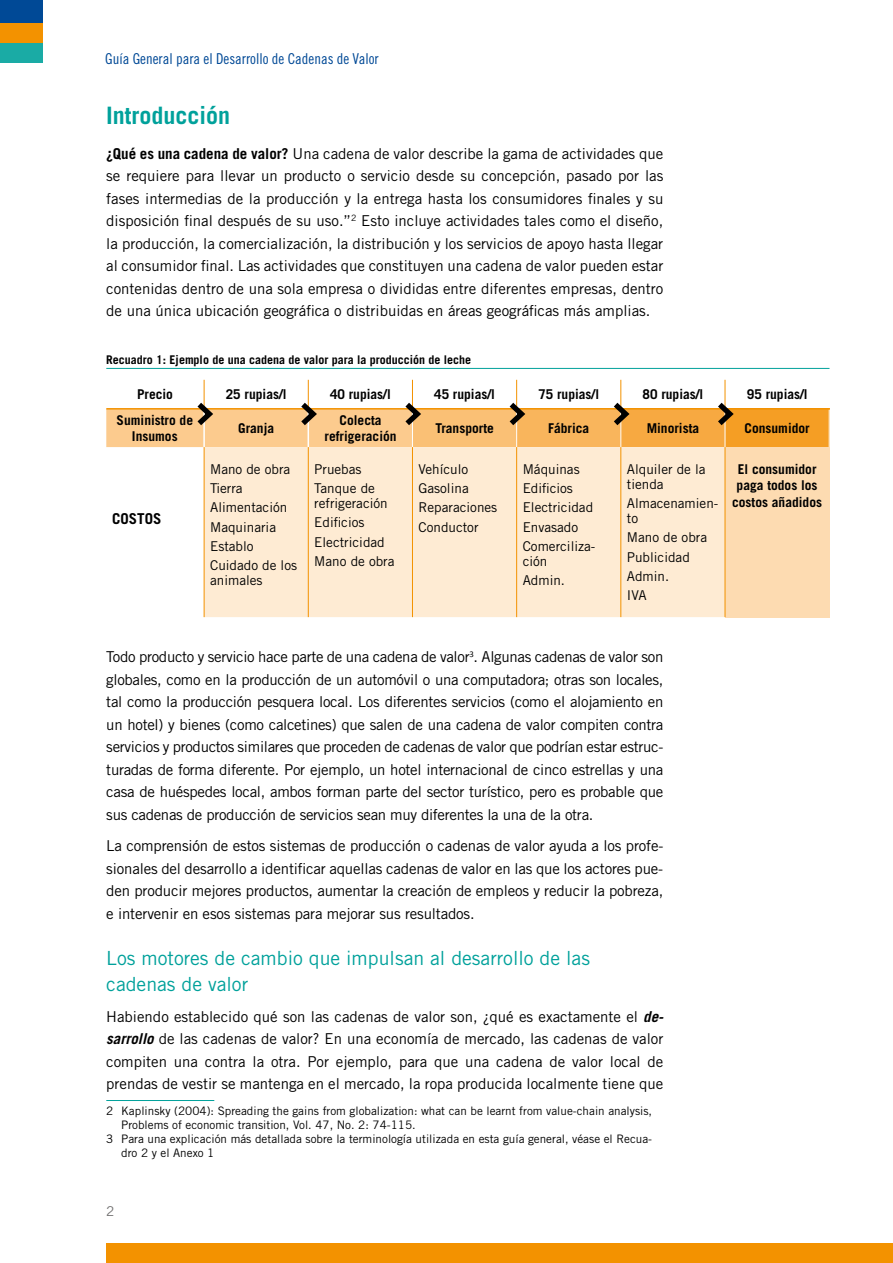
<style>
.page{position:relative;width:893px;height:1263px;background:#fff}
.page>*{position:absolute;margin:0;border:0;box-sizing:border-box;transform-origin:0 0}
.t1{font:700 24px "Trade Gothic LT Std";color:#00a19b}
.t2{font:19.5px/25.5px "Trade Gothic LT Std";color:#00a19b}
.t3{font:15px/22.5px "Trade Gothic LT Std";letter-spacing:-.005em;color:#000;text-align:justify}
.t4{font:15px "Trade Gothic LT Std Cn 18";color:#004996}
.t5{font:700 15px "Trade Gothic LT Std";color:#000}
.t6{font:13.5px/19.2px "Trade Gothic LT Std";color:#000}
.t7{font:700 13.5px/16.2px "Trade Gothic LT Std";color:#000;text-align:center}
.t8{font:13.5px "Trade Gothic LT Std";color:#706f6f}
.t9{font:700 12px "Trade Gothic LT Std";color:#000}
.t10{font:11.7px "Trade Gothic LT Std";color:#000}
.s1{font-weight:700}
.s2{font-weight:700;font-style:italic}
</style>
<div class="page">
<div style="left:0;top:43px;width:43px;height:20px;background:#1aaba5"></div>
<div style="left:0;top:23px;width:43px;height:20px;background:#f39200"></div>
<div style="left:0;top:0;width:43px;height:23px;background:#004996"></div>
<div style="left:106px;top:1243px;width:787px;height:20px;background:#f39200"></div>
<hr style="left:106px;top:1100px;width:108px;height:1px;background:#00a19b">
<hr style="left:106px;top:368px;width:723px;height:1px;background:#00a19b">
<div style="left:412px;top:409px;width:105px;height:38px;background:#fac075"></div>
<div style="left:517px;top:409px;width:104px;height:38px;background:#f9b55c"></div>
<div style="left:621px;top:409px;width:104px;height:38px;background:#f7a941"></div>
<div style="left:725px;top:409px;width:104px;height:38px;background:#f59e24"></div>
<div style="left:205px;top:447px;width:520px;height:170px;background:#feebd3"></div>
<div style="left:725px;top:447px;width:104px;height:170px;background:#fddbb1"></div>
<hr style="left:725px;top:410px;width:1px;height:37px;background:#fff">
<hr style="left:516px;top:410px;width:1px;height:37px;background:#fff">
<hr style="left:620px;top:410px;width:1px;height:37px;background:#fff">
<hr style="left:412px;top:408px;width:105px;height:2px;background:#f39200">
<hr style="left:517px;top:408px;width:104px;height:2px;background:#f39200">
<hr style="left:621px;top:408px;width:104px;height:2px;background:#f39200">
<hr style="left:725px;top:408px;width:105px;height:2px;background:#f39200">
<hr style="left:204px;top:447px;width:1px;height:170px;background:#f39200">
<hr style="left:308px;top:447px;width:1px;height:170px;background:#f39200">
<hr style="left:412px;top:447px;width:1px;height:170px;background:#f39200">
<hr style="left:516px;top:447px;width:1px;height:170px;background:#f39200">
<hr style="left:620px;top:447px;width:1px;height:170px;background:#f39200">
<hr style="left:725px;top:447px;width:1px;height:170px;background:#f39200">
<svg style="left:106px;top:380px;width:319px;height:67px"></svg>
<svg style="left:504px;top:380px;width:25px;height:51px"></svg>
<svg style="left:608px;top:380px;width:25px;height:51px"></svg>
<svg style="left:712px;top:380px;width:25px;height:51px"></svg>
<p class="t4" style="left:105px;top:49px;width:275px">Guía General para el Desarrollo de Cadenas de Valor</p>
<h1 class="t1" style="left:106px;top:100px;width:126px">Introducción</h1>
<p class="t3" style="left:106px;top:142px;width:559px"><span class="s1">¿Qué es una cadena de valor?</span> Una cadena de valor describe la gama de actividades que se requiere para llevar un producto o servicio desde su concepción, pasado por las fases intermedias de la producción y la entrega hasta los consumidores finales y su disposición final después de su uso.”<sup>2</sup> Esto incluye actividades tales como el diseño, la producción, la comercialización, la distribución y los servicios de apoyo hasta llegar al consumidor final. Las actividades que constituyen una cadena de valor pueden estar contenidas dentro de una sola empresa o divididas entre diferentes empresas, dentro de una única ubicación geográfica o distribuidas en áreas geográficas más amplias.</p>
<p class="t9" style="left:106px;top:352px;width:366px">Recuadro 1: Ejemplo de una cadena de valor para la producción de leche</p>
<p class="t7" style="left:137px;top:386px;width:38px">Precio</p>
<p class="t7" style="left:226px;top:386px;width:62px">25 rupias/l</p>
<p class="t7" style="left:330px;top:386px;width:62px">40 rupias/l</p>
<p class="t7" style="left:434px;top:386px;width:62px">45 rupias/l</p>
<p class="t7" style="left:538px;top:386px;width:62px">75 rupias/l</p>
<p class="t7" style="left:643px;top:386px;width:62px">80 rupias/l</p>
<p class="t7" style="left:747px;top:386px;width:62px">95 rupias/l</p>
<p class="t7" style="left:117px;top:412px;width:78px">Suministro de<br>Insumos</p>
<p class="t7" style="left:238px;top:420px;width:38px">Granja</p>
<p class="t7" style="left:325px;top:412px;width:73px">Colecta refrigeración</p>
<p class="t7" style="left:435px;top:420px;width:60px">Transporte</p>
<p class="t7" style="left:548px;top:420px;width:43px">Fábrica</p>
<p class="t7" style="left:647px;top:420px;width:54px">Minorista</p>
<p class="t7" style="left:744px;top:420px;width:67px">Consumidor</p>
<p class="t5" style="left:112px;top:510px;width:51px">COSTOS</p>
<p class="t6" style="left:210px;top:459px;width:89px">Mano de obra<br>Tierra<br>Alimentación<br>Maquinaria<br>Establo<br>Cuidado de los</p>
<p class="t6" style="left:210px;top:570px;width:54px">animales</p>
<p class="t6" style="left:314px;top:459px;width:62px">Pruebas<br>Tanque de</p>
<p class="t6" style="left:314px;top:493px;width:82px">refrigeración<br>Edificios<br>Electricidad<br>Mano de obra</p>
<p class="t6" style="left:418px;top:459px;width:80px">Vehículo<br>Gasolina<br>Reparaciones<br>Conductor</p>
<p class="t6" style="left:523px;top:459px;width:74px">Máquinas<br>Edificios<br>Electricidad<br>Envasado<br>Comerciliza-</p>
<p class="t6" style="left:523px;top:551px;width:44px">ción<br>Admin.</p>
<p class="t6" style="left:627px;top:461px;width:80px;line-height:15px">Alquiler de la tienda</p>
<p class="t6" style="left:627px;top:496px;width:93px;line-height:15px">Almacenamien&shy;to</p>
<p class="t6" style="left:627px;top:528px;width:82px">Mano de obra<br>Publicidad<br>Admin.<br>IVA</p>
<p class="t7" style="left:732px;top:461px;width:91px">El consumidor paga todos los costos añadidos</p>
<p class="t3" style="left:106px;top:646px;width:559px">Todo producto y servicio hace parte de una cadena de valor<sup>3</sup>. Algunas cadenas de valor son globales, como en la producción de un automóvil o una computadora; otras son locales, tal como la producción pesquera local. Los diferentes servicios (como el alojamiento en un hotel) y bienes (como calcetines) que salen de una cadena de valor compiten contra servicios y productos similares que proceden de cadenas de valor que podrían estar estruc&shy;turadas de forma diferente. Por ejemplo, un hotel internacional de cinco estrellas y una casa de huéspedes local, ambos forman parte del sector turístico, pero es probable que sus cadenas de producción de servicios sean muy diferentes la una de la otra.</p>
<p class="t3" style="left:106px;top:834px;width:559px">La comprensión de estos sistemas de producción o cadenas de valor ayuda a los profe&shy;sionales del desarrollo a identificar aquellas cadenas de valor en las que los actores pue&shy;den producir mejores productos, aumentar la creación de empleos y reducir la pobreza, e intervenir en esos sistemas para mejorar sus resultados.</p>
<h2 class="t2" style="left:106px;top:945px;width:485px">Los motores de cambio que impulsan al desarrollo de las cadenas de valor</h2>
<p class="t3" style="left:106px;top:1005px;width:559px">Habiendo establecido qué son las cadenas de valor son, ¿qué es exactamente el <span class="s2">de&shy;sarrollo</span> de las cadenas de valor? En una economía de mercado, las cadenas de valor compiten una contra la otra. Por ejemplo, para que una cadena de valor local de prendas de vestir se mantenga en el mercado, la ropa producida localmente tiene que</p>
<p class="t10" style="left:106px;top:1103px;width:547px">2 Kaplinsky (2004): Spreading the gains from globalization: what can be learnt from value-chain analysis,</p>
<p class="t10" style="left:121px;top:1117px;width:296px">Problems of economic transition, Vol. 47, No. 2: 74-115.</p>
<p class="t10" style="left:106px;top:1131px;width:547px">3 Para una explicación más detallada sobre la terminología utilizada en esta guía general, véase el Recua-</p>
<p class="t10" style="left:121px;top:1145px;width:95px">dro 2 y el Anexo 1</p>
<p class="t8" style="left:106px;top:1202px;width:10px">2</p>
</div>
